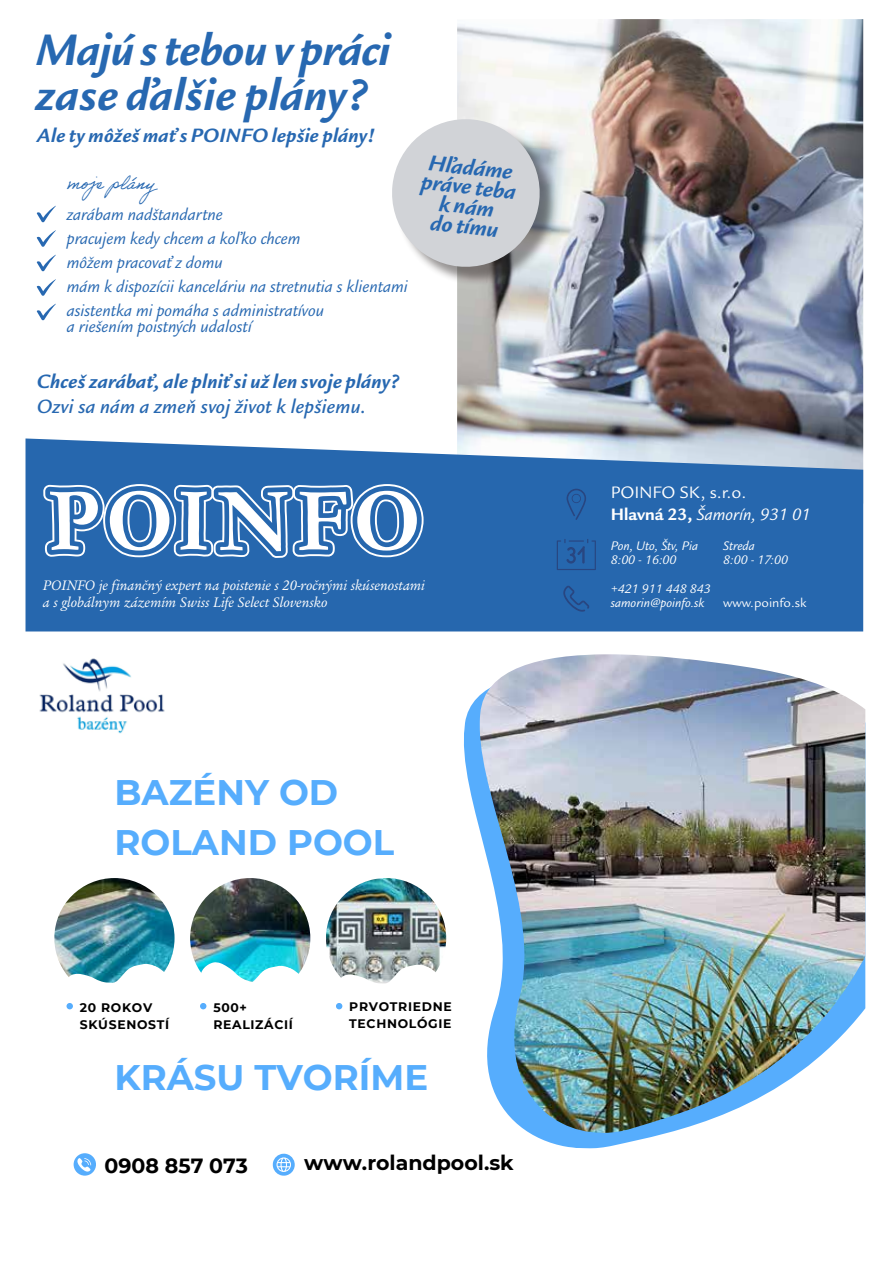
<style>
.page{position:relative;width:893px;height:1263px;background:#fff}
.page>*{position:absolute;margin:0;border:0;box-sizing:border-box;transform-origin:0 0}
.t1{font:italic 700 48px/45px "Legacy Sans ITC Pro";letter-spacing:-.01em;color:#2768b1}
.t2{font:700 35.4px/49.3px "Montserrat";color:#56adfd}
.t3{font:italic 700 23.7px/19.6px "Legacy Sans ITC Pro";color:#2768b1;text-align:center}
.t4{font:italic 700 21px "Legacy Sans ITC Pro";letter-spacing:.01em;color:#2768b1}
.t5{font:italic 500 21px "Legacy Sans ITC Pro";letter-spacing:.01em;color:#2768b1}
.t6{font:700 20.55px "Montserrat";color:#000}
.t7{font:italic 18px/24px "Legacy Sans ITC Pro";color:#2768b1}
.t8{font:18px/21.6px "Legacy Sans ITC Pro";color:#fff}
.t9{font:18px "Adobe Handwriting Ernie";color:#2768b1}
.t10{font:italic 15px/16.5px "Legacy Serif ITC Pro";color:#fff}
.t11{font:italic 13.5px/13.5px "Legacy Sans ITC Pro";color:#fff}
.t12{font:13.5px "Legacy Sans ITC Pro";color:#fff}
.t13{font:700 12.45px/17.2px "Montserrat";letter-spacing:.055em;color:#000}
.s1{font-weight:700}
.s2{font-style:italic}
</style>
<div class="page">
<img style="left:457px;top:19px;width:406px;height:419px">
<svg style="left:26px;top:438px;width:837px;height:193px;background:#3873b4"></svg>
<svg style="left:566px;top:489px;width:20px;height:31px"></svg>
<svg style="left:557px;top:539px;width:39px;height:31px"></svg>
<svg style="left:563px;top:585px;width:27px;height:27px"></svg>
<div style="left:395px;top:122px;width:163px;height:163px;background:#26201f;opacity:.48"></div>
<svg style="left:392px;top:115px;width:151px;height:156px;background:#d1d2d5"></svg>
<svg style="left:37px;top:206px;width:19px;height:17px"></svg>
<svg style="left:37px;top:255px;width:19px;height:16px"></svg>
<svg style="left:37px;top:230px;width:19px;height:17px"></svg>
<svg style="left:37px;top:279px;width:19px;height:17px"></svg>
<svg style="left:37px;top:304px;width:19px;height:16px"></svg>
<svg style="left:43px;top:484px;width:381px;height:74px"></svg>
<svg style="left:464px;top:695px;width:203px;height:454px"></svg>
<img style="left:480px;top:654px;width:385px;height:479px">
<img style="left:326px;top:878px;width:120px;height:120px;border-radius:60px">
<img style="left:190px;top:878px;width:120px;height:120px;border-radius:60px">
<svg style="left:335px;top:964px;width:105px;height:46px"></svg>
<svg style="left:273px;top:1154px;width:22px;height:21px"></svg>
<svg style="left:74px;top:1153px;width:22px;height:22px"></svg>
<img style="left:39px;top:658px;width:126px;height:76px">
<svg style="left:197px;top:962px;width:108px;height:48px"></svg>
<img style="left:54px;top:878px;width:121px;height:120px;border-radius:60px">
<svg style="left:62px;top:964px;width:107px;height:46px"></svg>
<h1 class="t1" style="left:36px;top:27px;width:356px">Majú s tebou v práci zase ďalšie plány?</h1>
<p class="t4" style="left:37px;top:123px;width:340px">Ale ty môžeš mať s POINFO lepšie plány!</p>
<p class="t9" style="left:67px;top:172px;width:99px">moje plány</p>
<p class="t7" style="left:67px;top:202px;width:342px">zarábam nadštandartne<br>pracujem kedy chcem a koľko chcem<br>môžem pracovať z domu<br>mám k dispozícii kanceláriu na stretnutia s klientami asistentka mi pomáha s administratívou</p>
<p class="t7" style="left:67px;top:315px;width:187px">a riešením poistných udalostí</p>
<h3 class="t3" style="left:424px;top:152px;width:97px;rotate:6deg">Hľadáme práve teba k nám<br>do tímu</h3>
<p class="t4" style="left:37px;top:368px;width:364px">Chceš zarábať, ale plniť si už len svoje plány?</p>
<p class="t5" style="left:37px;top:394px;width:331px">Ozvi sa nám a zmeň svoj život k lepšiemu.</p>
<p class="t10" style="left:43px;top:577px;width:384px">POINFO je finančný expert na poistenie s 20-ročnými skúsenostami a s globálnym zázemím Swiss Life Select Slovensko</p>
<h2 class="t2" style="left:114px;top:766px;width:281px">BAZÉNY OD<br>ROLAND POOL</h2>
<p class="t13" style="left:80px;top:998px;width:91px">20 ROKOV<br>SKÚSENOSTÍ</p>
<p class="t13" style="left:213px;top:998px;width:81px">500+<br>REALIZÁCIÍ</p>
<p class="t13" style="left:349px;top:997px;width:104px">PRVOTRIEDNE<br>TECHNOLÓGIE</p>
<h2 class="t2" style="left:114px;top:1051px;width:315px">KRÁSU TVORÍME</h2>
<p class="t6" style="left:105px;top:1150px;width:145px">0908 857 073</p>
<p class="t6" style="left:304px;top:1148px;width:211px">www.rolandpool.sk</p>
<p class="t8" style="left:611px;top:482px;width:201px">POINFO SK, s.r.o.<br><span class="s1">Hlavná 23,</span> <span class="s2">Šamorín, 931 01</span></p>
<p class="t11" style="left:611px;top:539px;width:89px">Pon, Uto, Štv, Pia<br>8:00 - 16:00</p>
<p class="t11" style="left:723px;top:539px;width:66px">Streda<br>8:00 - 17:00</p>
<p class="t11" style="left:611px;top:582px;width:101px">+421 911 448 843 samorin@poinfo.sk</p>
<p class="t12" style="left:723px;top:595px;width:84px">www.poinfo.sk</p>
</div>
